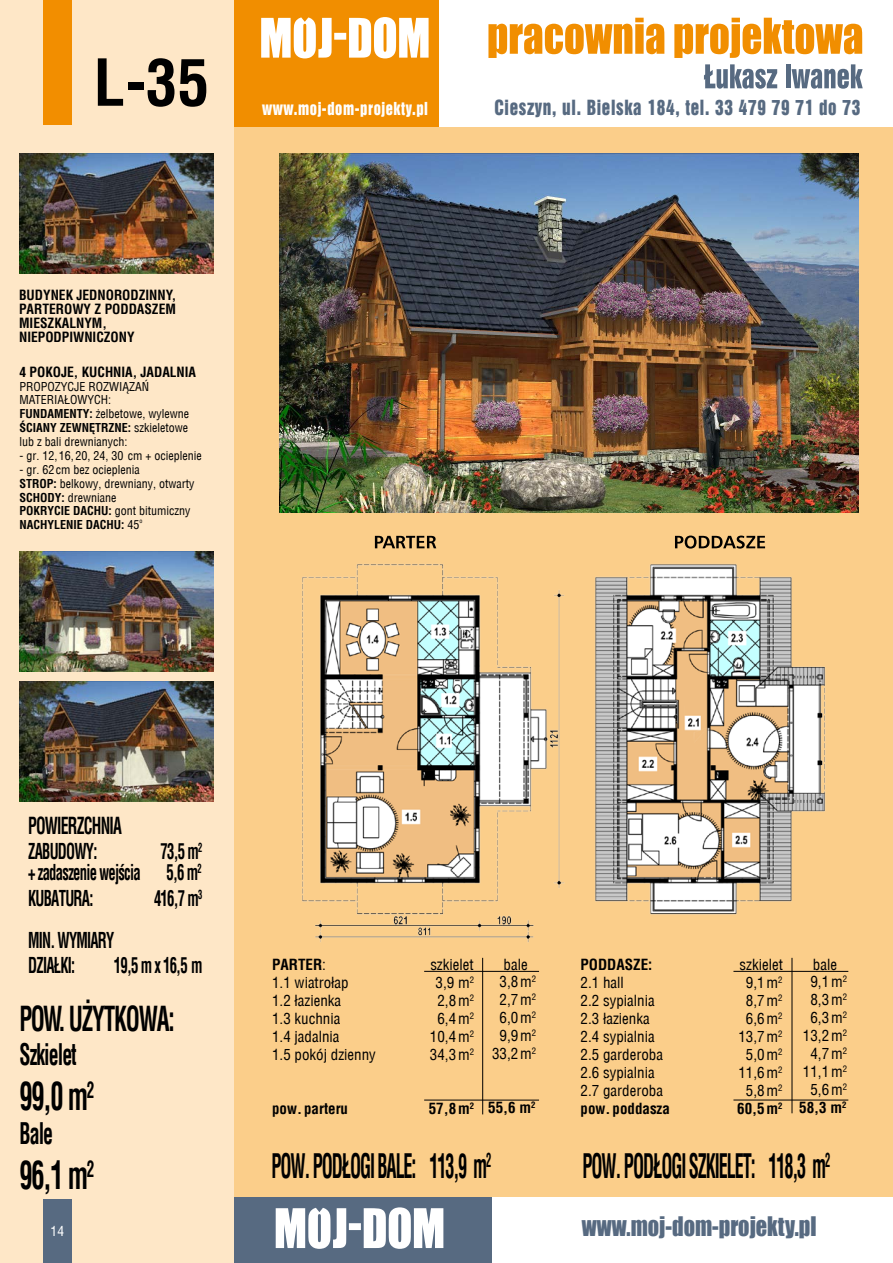
<style>
.page{position:relative;width:893px;height:1263px;background:#fbce8a}
.page>*{position:absolute;margin:0;border:0;box-sizing:border-box;transform-origin:0 0}
.t1{font:700 63px "Switzerland Condensed";color:#000}
.t2{font:700 37.5px "Switzerland Condensed";color:#000;scale:.7 1}
.t3{font:700 condensed 33px "Switzerland";letter-spacing:-.06em;color:#000;scale:.55 1}
.t4{font:700 33px "Switzerland Condensed";letter-spacing:-.05em;color:#000;scale:.7 1}
.t5{font:700 28.5px "Switzerland Condensed";letter-spacing:-.05em;color:#000;scale:.7 1}
.t6{font:24.75px "Impact";color:#576a81;scale:.9 1}
.t7{font:700 22.5px "Switzerland Condensed";letter-spacing:-.05em;color:#000;scale:.7 1}
.t8{font:700 21px/21.5px "Switzerland Condensed";letter-spacing:-.05em;color:#000;text-align:right;scale:.7 1}
.t9{font:19.2px "Swis 921 EU Normal";letter-spacing:.04em;color:#576a81;scale:.9 1}
.t10{font:16.35px "Swis 921 EU Normal";letter-spacing:.04em;color:#fff;scale:.9 1}
.t11{font:15px "Switzerland Condensed";color:#000}
.t12{font:700 condensed 15px "Switzerland";color:#000}
.t13{font:15px/18px "Switzerland Condensed";letter-spacing:.125em;color:#000;text-align:center}
.t14{font:700 13.5px/14.2px "Switzerland Condensed";color:#000}
.t15{font:13.5px "Switzerland Condensed";color:#fff}
.t16{font:12px/13.8px "Switzerland Condensed";color:#000}
.t17{font:700 condensed 12px/13.8px "Switzerland";color:#000}
.t18{font:6px "Switzerland Condensed";color:#000}
.s1{font-family:"Switzerland";font-weight:700;font-stretch:condensed}
.s2{font-family:"Switzerland Condensed";font-weight:400;font-stretch:normal}
</style>
<div class="page">
<div style="left:224px;top:1197px;width:669px;height:66px;background:#fff"></div>
<div style="left:234px;top:1197px;width:257px;height:66px;background:#576a81"></div>
<svg style="left:276px;top:1207px;width:167px;height:42px"></svg>
<div style="left:230px;top:0;width:663px;height:127px;background:#fff"></div>
<div style="left:232px;top:0;width:207px;height:127px;background:#f18e00"></div>
<svg style="left:261px;top:17px;width:168px;height:41px"></svg>
<svg style="left:488px;top:18px;width:176px;height:40px"></svg>
<svg style="left:674px;top:18px;width:188px;height:40px"></svg>
<svg style="left:704px;top:64px;width:73px;height:25px"></svg>
<hr style="left:786px;top:64px;width:4px;height:24px;background:#576a81">
<svg style="left:792px;top:64px;width:71px;height:25px"></svg>
<div style="left:0;top:0;width:234px;height:1263px;background:#fee7c7"></div>
<div style="left:43px;top:0;width:29px;height:125px;background:#f28e00"></div>
<hr style="left:482px;top:958px;width:1px;height:156px;background:#000">
<hr style="left:424px;top:971px;width:115px;height:1px;background:#000">
<hr style="left:424px;top:1100px;width:115px;height:1px;background:#000">
<hr style="left:792px;top:958px;width:1px;height:155px;background:#000">
<hr style="left:733px;top:971px;width:115px;height:1px;background:#000">
<hr style="left:733px;top:1100px;width:115px;height:1px;background:#000">
<img style="left:280px;top:153px;width:578px;height:359px">
<img style="left:20px;top:153px;width:193px;height:120px">
<img style="left:20px;top:681px;width:193px;height:120px">
<img style="left:20px;top:551px;width:193px;height:120px">
<img style="left:302px;top:564px;width:263px;height:379px">
<img style="left:595px;top:564px;width:231px;height:351px">
<svg style="left:375px;top:536px;width:61px;height:12px"></svg>
<svg style="left:675px;top:535px;width:90px;height:14px"></svg>
<div style="left:43px;top:1200px;width:29px;height:63px;background:#576a81"></div>
<h1 class="t1" style="left:94px;top:45px;width:117px">L-35</h1>
<p class="t10" style="left:262px;top:98px;width:186px">www.moj-dom-projekty.pl</p>
<p class="t9" style="left:494px;top:95px;width:408px">Cieszyn, ul. Bielska 184, tel. 33 479 79 71 do 73</p>
<p class="t14" style="left:19px;top:288px;width:159px">BUDYNEK JEDNORODZINNY,<br>PARTEROWY Z PODDASZEM<br>MIESZKALNYM,<br>NIEPODPIWNICZONY</p>
<p class="t14" style="left:19px;top:365px;width:178px">4 POKOJE, KUCHNIA, JADALNIA</p>
<p class="t16" style="left:19px;top:379px;width:171px">PROPOZYCJE ROZWIĄZAŃ<br>MATERIAŁOWYCH:<br><span class="s1">FUNDAMENTY:</span> żelbetowe, wylewne</p>
<p class="t17" style="left:19px;top:421px;width:170px">ŚCIANY ZEWNĘTRZNE: <span class="s2">szkieletowe</span></p>
<p class="t16" style="left:19px;top:435px;width:109px">lub z bali drewnianych:</p>
<p class="t16" style="left:19px;top:449px;width:184px">- gr. 12,16,20, 24, 30 cm + ocieplenie</p>
<p class="t16" style="left:19px;top:462px;width:176px">- gr. 62cm bez ocieplenia<br><span class="s1">STROP:</span> belkowy, drewniany, otwarty<br><span class="s1">SCHODY:</span> drewniane</p>
<p class="t17" style="left:19px;top:504px;width:173px">POKRYCIE DACHU: <span class="s2">gont bitumiczny<br></span>NACHYLENIE DACHU: <span class="s2">45</span></p>
<p class="t18" style="left:140px;top:518px;width:4px">o</p>
<h3 class="t7" style="left:28px;top:812px;width:135px">POWIERZCHNIA</h3>
<h3 class="t8" style="left:28px;top:840px;width:100px">ZABUDOWY:</h3>
<h3 class="t8" style="left:28px;top:840px;width:251px">73,5 m<sup>2<br></sup>+ zadaszenie wejścia 5,6 m<sup>2</sup></h3>
<h3 class="t8" style="left:28px;top:887px;width:95px">KUBATURA:</h3>
<h3 class="t8" style="left:154px;top:887px;width:71px">416,7 m<sup>3</sup></h3>
<h3 class="t8" style="left:28px;top:927px;width:125px;line-height:25.2px;text-align:left">MIN. WYMIARY<br>DZIAŁKI:</h3>
<h3 class="t8" style="left:114px;top:954px;width:128px">19,5 m x 16,5 m</h3>
<p class="t12" style="left:272px;top:955px;width:55px">PARTER<span class="s2">:</span></p>
<p class="t11" style="left:272px;top:973px;width:78px">1.1 wiatrołap</p>
<p class="t11" style="left:436px;top:973px;width:40px">3,9 m<sup>2</sup></p>
<p class="t11" style="left:272px;top:991px;width:71px">1.2 łazienka</p>
<p class="t11" style="left:437px;top:991px;width:38px">2,8m<sup>2</sup></p>
<p class="t11" style="left:272px;top:1009px;width:70px">1.3 kuchnia</p>
<p class="t11" style="left:437px;top:1009px;width:38px">6,4m<sup>2</sup></p>
<p class="t11" style="left:272px;top:1027px;width:69px">1.4 jadalnia</p>
<p class="t11" style="left:430px;top:1027px;width:46px">10,4m<sup>2</sup></p>
<p class="t11" style="left:272px;top:1045px;width:105px">1.5 pokój dzienny</p>
<p class="t11" style="left:430px;top:1045px;width:46px">34,3m<sup>2</sup></p>
<p class="t12" style="left:581px;top:955px;width:73px">PODDASZE:</p>
<p class="t11" style="left:581px;top:973px;width:45px">2.1 hall</p>
<p class="t11" style="left:746px;top:973px;width:38px">9,1m<sup>2</sup></p>
<p class="t11" style="left:581px;top:991px;width:76px">2.2 sypialnia</p>
<p class="t11" style="left:746px;top:991px;width:38px">8,7m<sup>2</sup></p>
<p class="t11" style="left:581px;top:1009px;width:71px">2.3 łazienka</p>
<p class="t11" style="left:746px;top:1009px;width:38px">6,6m<sup>2</sup></p>
<p class="t11" style="left:581px;top:1027px;width:76px">2.4 sypialnia</p>
<p class="t11" style="left:738px;top:1027px;width:46px">13,7m<sup>2</sup></p>
<p class="t11" style="left:581px;top:1045px;width:84px">2.5 garderoba</p>
<p class="t11" style="left:746px;top:1045px;width:38px">5,0m<sup>2</sup></p>
<p class="t11" style="left:581px;top:1063px;width:76px">2.6 sypialnia</p>
<p class="t11" style="left:738px;top:1063px;width:46px">11,6m<sup>2</sup></p>
<p class="t11" style="left:581px;top:1081px;width:84px">2.7 garderoba</p>
<p class="t11" style="left:746px;top:1081px;width:38px">5,8m<sup>2</sup></p>
<p class="t12" style="left:581px;top:1099px;width:91px">pow.poddasza</p>
<p class="t12" style="left:737px;top:1099px;width:47px">60,5m<sup>2</sup></p>
<p class="t11" style="left:430px;top:955px;width:45px">szkielet</p>
<p class="t11" style="left:504px;top:955px;width:26px">bale</p>
<p class="t11" style="left:740px;top:955px;width:45px">szkielet</p>
<p class="t11" style="left:813px;top:955px;width:26px">bale</p>
<p class="t13" style="left:803px;top:972px;width:46px">9,1m<sup>2<br></sup>8,3m<sup>2<br></sup>6,3m<sup>2<br></sup>13,2m<sup>2<br></sup>4,7m<sup>2<br></sup>11,1m<sup>2<br></sup>5,6m<sup>2</sup></p>
<p class="t12" style="left:799px;top:1098px;width:49px">58,3 m<sup>2</sup></p>
<h3 class="t3" style="left:583px;top:1146px;width:452px">POW. PODŁOGI SZKIELET: 118,3 m<sup>2</sup></h3>
<p class="t13" style="left:492px;top:973px;width:46px">3,8m<sup>2<br></sup>2,7m<sup>2<br></sup>6,0m<sup>2<br></sup>9,9m<sup>2<br></sup>33,2m<sup>2</sup></p>
<h3 class="t4" style="left:20px;top:999px;width:224px">POW. UŻYTKOWA:</h3>
<h3 class="t5" style="left:20px;top:1038px;width:83px">Szkielet</h3>
<h2 class="t2" style="left:20px;top:1074px;width:108px">99,0 m<sup>2</sup></h2>
<h3 class="t5" style="left:20px;top:1117px;width:49px">Bale</h3>
<h2 class="t2" style="left:20px;top:1153px;width:108px">96,1 m<sup>2</sup></h2>
<p class="t15" style="left:51px;top:1223px;width:15px">14</p>
<p class="t12" style="left:488px;top:1099px;width:49px">55,6 m<sup>2</sup></p>
<p class="t12" style="left:272px;top:1099px;width:77px">pow.parteru</p>
<p class="t12" style="left:429px;top:1099px;width:47px">57,8m<sup>2</sup></p>
<h3 class="t3" style="left:271px;top:1146px;width:402px">POW. PODŁOGI BALE: 113,9 m<sup>2</sup></h3>
<h3 class="t6" style="left:582px;top:1207px;width:262px">www.moj-dom-projekty.pl</h3>
</div>
